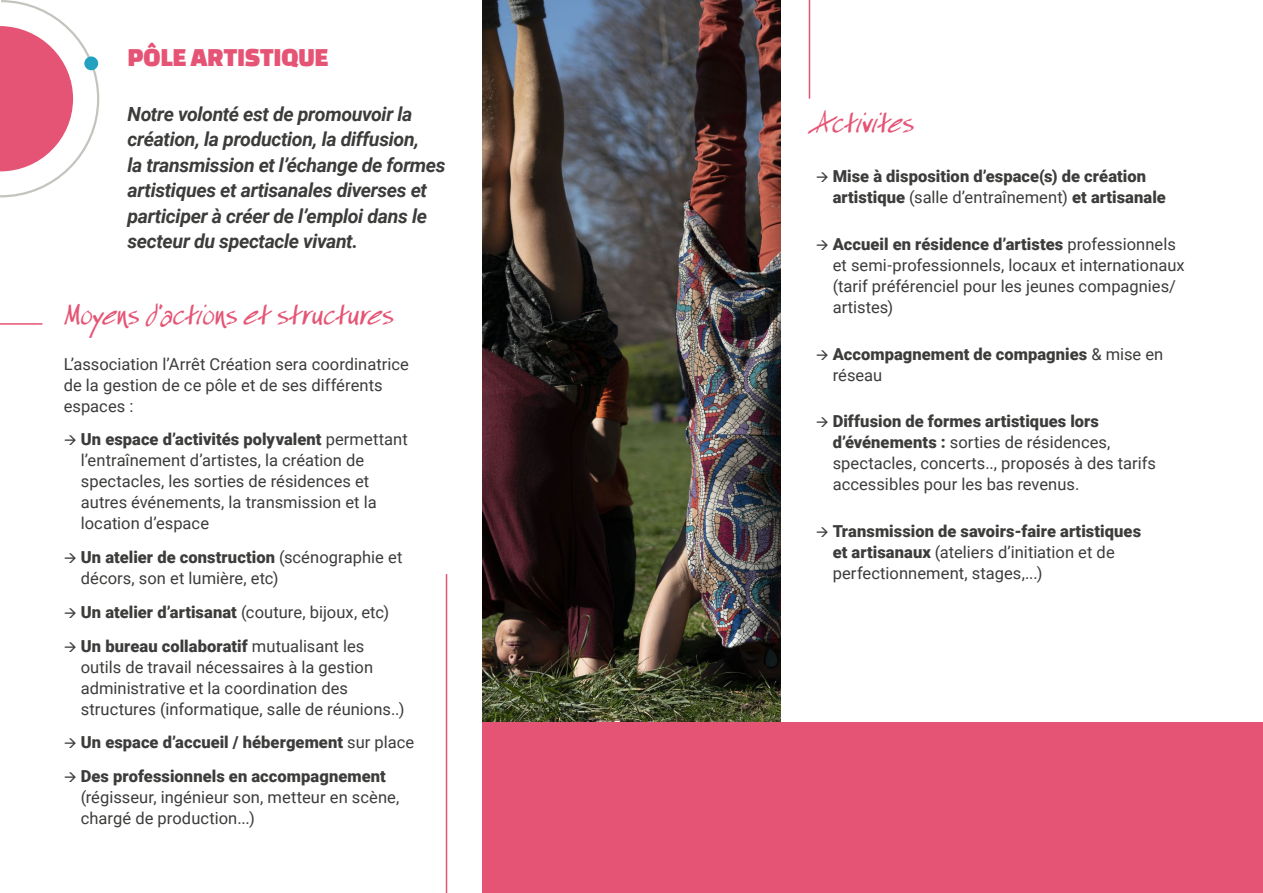
<style>
.page{position:relative;width:1263px;height:893px;background:#fff}
.page>*{position:absolute;margin:0;border:0;box-sizing:border-box;transform-origin:0 0}
.t1{font:39px "Especial Kay";letter-spacing:-.015em;color:#e65475}
.t2{font:27px "Changa One";letter-spacing:-.005em;color:#e65475}
.t3{font:italic 700 19.5px/25.5px "Roboto";letter-spacing:-.02em;color:#3c3c3b}
.t4{font:16.5px/21px "Roboto";color:#3c3c3b}
.t5{font:900 16.5px/33.8px "Roboto";letter-spacing:.005em;color:#3c3c3b}
.s1{font-weight:900}
.s2{font-weight:400}
</style>
<div class="page">
<img style="left:483px;top:0;width:297px;height:723px">
<hr style="left:809px;top:0;width:1px;height:99px;background:#e65475">
<hr style="left:446px;top:574px;width:1px;height:319px;background:#e65475">
<hr style="left:0;top:323px;width:43px;height:2px;background:#e65475">
<svg style="left:0;top:0;width:100px;height:198px"></svg>
<div style="left:84px;top:56px;width:14px;height:14px;background:#23a1be;border-radius:50%"></div>
<div style="left:483px;top:723px;width:780px;height:170px;background:#e65475"></div>
<h2 class="t2" style="left:128px;top:43px;width:203px">PÔLE ARTISTIQUE</h2>
<p class="t3" style="left:128px;top:101px;width:320px">Notre volonté est de promouvoir la création, la production, la diffusion,<br>la transmission et l’échange de formes artistiques et artisanales diverses et participer à créer de l’emploi dans le secteur du spectacle vivant.</p>
<h1 class="t1" style="left:64px;top:298px;width:332px">Moyens d’actions et structures</h1>
<p class="t4" style="left:64px;top:353px;width:347px">L’association l’Arrêt Création sera coordinatrice de la gestion de ce pôle et de ses différents espaces :</p>
<p class="t4" style="left:81px;top:428px;width:329px"><span class="s1">Un espace d’activités polyvalent</span> permettant l’entraînement d’artistes, la création de spectacles, les sorties de résidences et autres événements, la transmission et la location d’espace</p>
<p class="t4" style="left:81px;top:546px;width:323px"><span class="s1">Un atelier de construction</span> (scénographie et décors, son et lumière, etc)</p>
<p class="t5" style="left:81px;top:594px;width:310px">Un atelier d’artisanat <span class="s2">(couture, bijoux, etc)<br></span>Un bureau collaboratif <span class="s2">mutualisant les</span></p>
<p class="t4" style="left:81px;top:656px;width:325px">outils de travail nécessaires à la gestion administrative et la coordination des structures (informatique, salle de réunions..)</p>
<p class="t5" style="left:81px;top:725px;width:335px">Un espace d’accueil / hébergement <span class="s2">sur place<br></span>Des professionnels en accompagnement</p>
<p class="t4" style="left:81px;top:786px;width:320px">(régisseur, ingénieur son, metteur en scène, chargé de production...)</p>
<h1 class="t1" style="left:816px;top:106px;width:100px">Activites</h1>
<p class="t5" style="left:833px;top:165px;width:335px;line-height:21px">Mise à disposition d’espace(s) de création artistique <span class="s2">(salle d’entraînement)</span> et artisanale</p>
<p class="t4" style="left:833px;top:233px;width:353px"><span class="s1">Accueil en résidence d’artistes</span> professionnels et semi-professionnels, locaux et internationaux (tarif préférenciel pour les jeunes compagnies/ artistes)</p>
<p class="t5" style="left:833px;top:343px;width:332px;line-height:21px">Accompagnement de compagnies <span class="s2">&amp; mise en réseau</span></p>
<p class="t4" style="left:833px;top:410px;width:325px"><span class="s1">Diffusion de formes artistiques lors d’événements :</span> sorties de résidences, spectacles, concerts.., proposés à des tarifs accessibles pour les bas revenus.</p>
<p class="t4" style="left:833px;top:520px;width:310px"><span class="s1">Transmission de savoirs-faire artistiques et artisanaux</span> (ateliers d’initiation et de perfectionnement, stages,...)</p>
</div>
